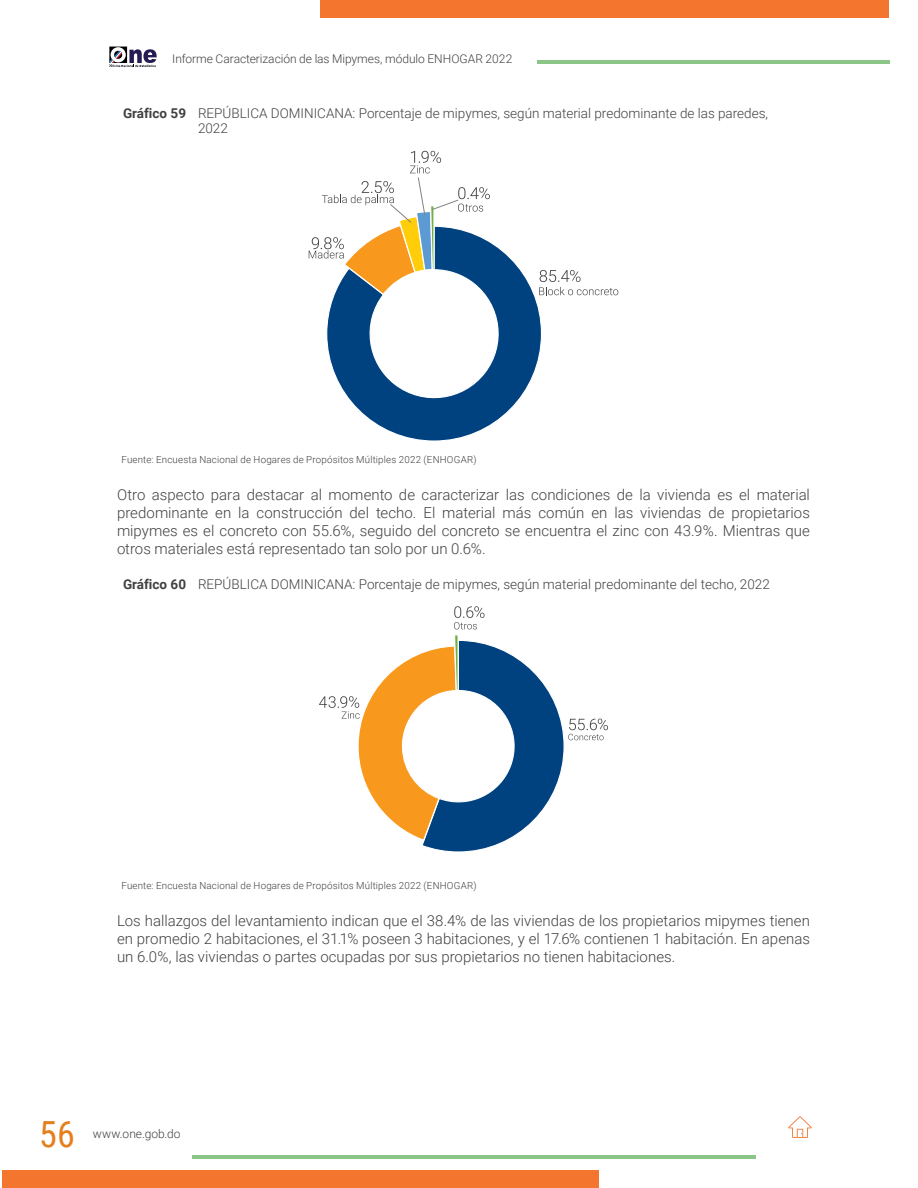
<style>
.page{position:relative;width:918px;height:1188px;background:#fff}
.page>*{position:absolute;margin:0;border:0;box-sizing:border-box;transform-origin:0 0}
.t1{font:36px "Roboto Condensed";color:#e57e1d}
.t2{font:300 15px/18px "Roboto";color:#414042;text-align:justify}
.t3{font:300 13.5px/15px "Roboto";color:#414042}
.t4{font:300 12px "Roboto";color:#414042}
.t5{font:300 9.75px "Roboto";letter-spacing:.02em;color:#414042}
.s1{font-weight:700}
</style>
<div class="page">
<div style="left:320px;top:0;width:568px;height:17px;background:#f4762e"></div>
<div style="left:2px;top:1171px;width:596px;height:17px;background:#f4762e"></div>
<hr style="left:193px;top:1155px;width:563px;height:4px;background:#8bc688">
<svg style="left:788px;top:1116px;width:24px;height:22px"></svg>
<hr style="left:537px;top:61px;width:352px;height:3px;background:#8bc688">
<svg style="left:109px;top:47px;width:48px;height:20px"></svg>
<svg style="left:326px;top:242px;width:217px;height:199px"></svg>
<svg style="left:539px;top:270px;width:79px;height:25px"></svg>
<svg style="left:309px;top:151px;width:181px;height:145px"></svg>
<svg style="left:319px;top:606px;width:289px;height:246px"></svg>
<p class="t4" style="left:172px;top:50px;width:342px">Informe Caracterización de las Mipymes, módulo ENHOGAR 2022</p>
<p class="t3" style="left:198px;top:105px;width:572px;text-indent:-75px"><span class="s1">Gráfico 59</span> REPÚBLICA DOMINICANA: Porcentaje de mipymes, según material predominante de las paredes,<br>2022</p>
<p class="t5" style="left:122px;top:452px;width:357px">Fuente: Encuesta Nacional de Hogares de Propósitos Múltiples 2022 (ENHOGAR)</p>
<p class="t2" style="left:117px;top:485px;width:695px">Otro aspecto para destacar al momento de caracterizar las condiciones de la vivienda es el material predominante en la construcción del techo. El material más común en las viviendas de propietarios mipymes es el concreto con 55.6%, seguido del concreto se encuentra el zinc con 43.9%. Mientras que otros materiales está representado tan solo por un 0.6%.</p>
<p class="t3" style="left:123px;top:576px;width:648px"><span class="s1">Gráfico 60</span> REPÚBLICA DOMINICANA: Porcentaje de mipymes, según material predominante del techo, 2022</p>
<p class="t5" style="left:122px;top:878px;width:357px">Fuente: Encuesta Nacional de Hogares de Propósitos Múltiples 2022 (ENHOGAR)</p>
<p class="t2" style="left:117px;top:911px;width:695px">Los hallazgos del levantamiento indican que el 38.4% de las viviendas de los propietarios mipymes tienen en promedio 2 habitaciones, el 31.1% poseen 3 habitaciones, y el 17.6% contienen 1 habitación. En apenas un 6.0%, las viviendas o partes ocupadas por sus propietarios no tienen habitaciones.</p>
<h1 class="t1" style="left:39px;top:1109px;width:37px">56</h1>
<p class="t4" style="left:93px;top:1125px;width:89px">www.one.gob.do</p>
</div>
